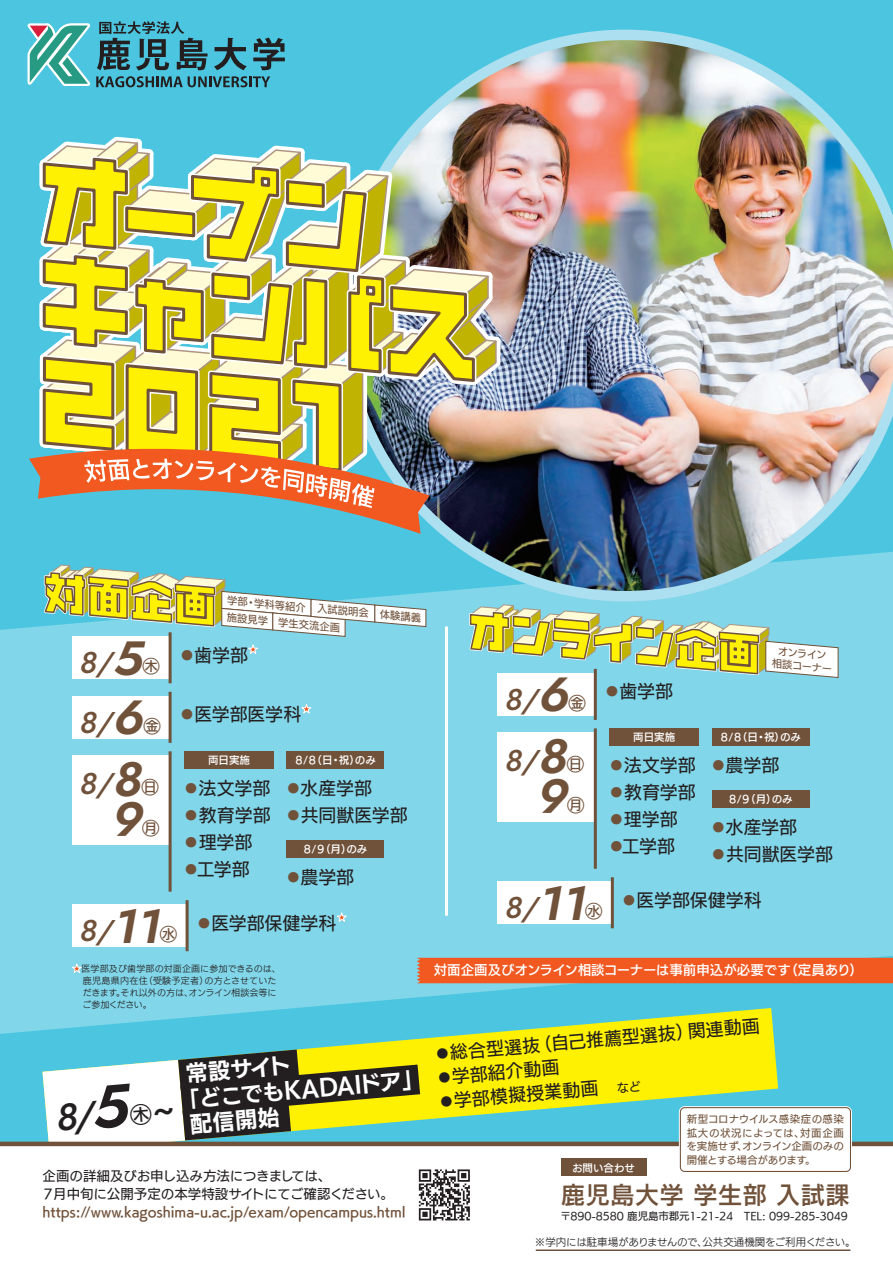
<style>
.page{position:relative;width:893px;height:1263px;background:#fff}
.page>*{position:absolute;margin:0;border:0;box-sizing:border-box;transform-origin:0 0}
.t1{font:italic 48px "Renner it Semi";color:#70513a}
.t2{font:italic 500 30px "Renner";color:#70513a}
.t3{font:24px "UD Kakugo Small Pr 6 N DB";letter-spacing:.03em;color:#70513a}
.t4{font:22.5px "UD Kakugo Small Pr 6 N B";color:#fff}
.t5{font:18px "UD Kakugo Small Pr 6 N M";letter-spacing:-.005em;color:#231f20}
.t6{font:18px "UD Kakugo Small Pr 6 N M";color:#70513a}
.t7{font:13.5px "UD Kakugo Small Pr 6 N DB";color:#70513a}
.t8{font:13.5px/18px "UD Kakugo Small Pr 6 N M";letter-spacing:-.01em;color:#231f20}
.t9{font:13.5px "UD Kakugo Small Pr 6 N DB";color:#fff}
.t10{font:10.5px/13.5px "UD Kakugo Small Pr 6 N M";color:#70513a;text-align:justify}
.t11{font:10.5px "UD Kakugo Small Pr 6 N DB";color:#fff}
.t12{font:10.5px "UD Kakugo Small Pr 6 N M";letter-spacing:-.01em;color:#231f20}
.t13{font:10.5px "UD Kakugo Small Pr 6 N R";letter-spacing:-.02em;color:#231f20}
.t14{font:9px/12px "UD Kakugo Small Pr 6 N R";letter-spacing:.01em;color:#231f20}
.t15{font:9px "UD Kakugo Small Pr 6 N M";color:#f15921}
.s1{font-family:"Renner it Semi";font-weight:400;font-size:48px}
.s2{color:#70513a}
.s3{color:#f15921}
</style>
<div class="page">
<div style="left:0;top:0;width:893px;height:1144px;background:#4cc6e0"></div>
<div style="left:0;top:601px;width:893px;height:433px;background:#81d6e9"></div>
<img style="left:412px;top:30px;width:481px;height:571px">
<svg style="left:43px;top:1008px;width:735px;height:134px"></svg>
<hr style="left:0;top:1142px;width:893px;height:4px;background:#70513a">
<hr style="left:445px;top:626px;width:3px;height:290px;background:#fff">
<svg style="left:27px;top:21px;width:258px;height:67px"></svg>
<div style="left:561px;top:1159px;width:85px;height:17px;background:#70513a"></div>
<svg style="left:419px;top:1169px;width:51px;height:51px"></svg>
<hr style="left:536px;top:1249px;width:314px;height:2px;background:#70513a">
<div style="left:417px;top:958px;width:476px;height:25px;background:#f15921"></div>
<img style="left:29px;top:125px;width:517px;height:409px">
<div style="left:680px;top:1108px;width:170px;height:63px;background:#fff;border-radius:4px"></div>
<div style="left:679px;top:1106px;width:173px;height:67px;border:3px solid #fff;border-radius:4px"></div>
<div style="left:680px;top:1107px;width:171px;height:65px;border:1px solid #70513a;border-radius:4px"></div>
<div style="left:72px;top:636px;width:98px;height:43px;background:#fff"></div>
<svg style="left:247px;top:643px;width:12px;height:11px"></svg>
<hr style="left:169px;top:632px;width:3px;height:51px;background:#70513a">
<div style="left:72px;top:696px;width:98px;height:43px;background:#fff"></div>
<svg style="left:301px;top:703px;width:11px;height:11px"></svg>
<hr style="left:169px;top:692px;width:3px;height:51px;background:#70513a">
<div style="left:72px;top:904px;width:115px;height:43px;background:#fff"></div>
<svg style="left:336px;top:911px;width:12px;height:11px"></svg>
<hr style="left:186px;top:900px;width:3px;height:51px;background:#70513a">
<div style="left:72px;top:756px;width:98px;height:89px;background:#fff"></div>
<hr style="left:169px;top:751px;width:3px;height:141px;background:#70513a">
<div style="left:184px;top:751px;width:90px;height:17px;background:#70513a"></div>
<div style="left:286px;top:751px;width:98px;height:17px;background:#70513a"></div>
<div style="left:286px;top:841px;width:98px;height:17px;background:#70513a"></div>
<svg style="left:71px;top:962px;width:12px;height:12px"></svg>
<svg style="left:41px;top:564px;width:386px;height:73px"></svg>
<div style="left:497px;top:673px;width:98px;height:43px;background:#fff"></div>
<hr style="left:594px;top:669px;width:3px;height:51px;background:#70513a">
<div style="left:497px;top:881px;width:115px;height:43px;background:#fff"></div>
<hr style="left:611px;top:877px;width:3px;height:51px;background:#70513a">
<div style="left:497px;top:733px;width:98px;height:89px;background:#fff"></div>
<hr style="left:594px;top:728px;width:3px;height:141px;background:#70513a">
<div style="left:610px;top:728px;width:89px;height:17px;background:#70513a"></div>
<div style="left:712px;top:728px;width:97px;height:17px;background:#70513a"></div>
<div style="left:712px;top:791px;width:97px;height:17px;background:#70513a"></div>
<svg style="left:467px;top:604px;width:372px;height:74px;background:#b2d3a3"></svg>
<svg style="left:617px;top:1080px;width:24px;height:13px"></svg>
<svg style="left:43px;top:1049px;width:377px;height:93px"></svg>
<h2 class="t2" style="left:79px;top:642px;width:65px">8/<span class="s1">5</span></h2>
<p class="t6" style="left:142px;top:656px;width:19px">㊍</p>
<h2 class="t2" style="left:79px;top:701px;width:66px">8/<span class="s1">6</span></h2>
<p class="t6" style="left:143px;top:716px;width:19px">㊎</p>
<h2 class="t2" style="left:79px;top:763px;width:64px">8/<span class="s1">8</span></h2>
<p class="t6" style="left:141px;top:777px;width:19px">㊐</p>
<h1 class="t1" style="left:111px;top:786px;width:32px">9</h1>
<p class="t6" style="left:142px;top:818px;width:19px">㊊</p>
<p class="t10" style="left:228px;top:592px;width:116px;line-height:17px;rotate:5deg">学部・学科等紹介<br>施設見学 学生交流企画</p>
<p class="t10" style="left:318px;top:602px;width:106px;rotate:5deg">入試説明会 体験講義</p>
<p class="t5" style="left:178px;top:645px;width:72px"><span class="s2">●</span>歯学部</p>
<p class="t15" style="left:249px;top:644px;width:10px">★</p>
<p class="t5" style="left:178px;top:705px;width:125px"><span class="s2">●</span>医学部医学科</p>
<p class="t15" style="left:302px;top:704px;width:10px">★</p>
<p class="t11" style="left:208px;top:754px;width:43px">両日実施</p>
<p class="t5" style="left:182px;top:778px;width:90px"><span class="s2">●</span>法文学部</p>
<p class="t5" style="left:182px;top:805px;width:90px"><span class="s2">●</span>教育学部</p>
<p class="t5" style="left:182px;top:832px;width:72px"><span class="s2">●</span>理学部</p>
<p class="t5" style="left:182px;top:859px;width:69px"><span class="s2">●</span>工学部</p>
<p class="t11" style="left:294px;top:754px;width:84px">８/８（日・祝）のみ</p>
<p class="t5" style="left:284px;top:778px;width:89px"><span class="s2">●</span>水産学部</p>
<p class="t5" style="left:284px;top:805px;width:125px"><span class="s2">●</span>共同獣医学部</p>
<p class="t11" style="left:302px;top:843px;width:67px">８/９（月）のみ</p>
<p class="t5" style="left:284px;top:867px;width:71px"><span class="s2">●</span>農学部</p>
<h2 class="t2" style="left:79px;top:910px;width:82px">8/<span class="s1">11</span></h2>
<p class="t6" style="left:159px;top:924px;width:19px">㊌</p>
<p class="t5" style="left:195px;top:913px;width:143px"><span class="s2">●</span>医学部保健学科</p>
<p class="t15" style="left:337px;top:912px;width:10px">★</p>
<p class="t14" style="left:82px;top:963px;width:200px;text-indent:-10px"><span class="s3">★</span>医学部及び歯学部の対面企画に参加できるのは、鹿児島県内在住（受験予定者）の方とさせていただきます。それ以外の方は、オンライン相談会等にご参加ください。</p>
<p class="t4" style="left:185px;top:1061px;width:107px;rotate:-5deg">常設サイト</p>
<p class="t4" style="left:177px;top:1088px;width:249px;rotate:-5deg">「どこでもKADAIドア」</p>
<p class="t4" style="left:130px;top:1117px;width:151px;rotate:-5deg"><sup>㊍</sup><sup>~</sup> 配信開始</p>
<p class="t8" style="left:41px;top:1167px;width:355px">企画の詳細及びお申し込み方法につきましては、<br>７月中旬に公開予定の本学特設サイトにてご確認ください。</p>
<p class="t7" style="left:43px;top:1204px;width:365px">https://www.kagoshima-u.ac.jp/exam/opencampus.html</p>
<h2 class="t2" style="left:504px;top:679px;width:66px">8/<span class="s1">6</span></h2>
<p class="t6" style="left:568px;top:693px;width:19px">㊎</p>
<h2 class="t2" style="left:504px;top:740px;width:64px">8/<span class="s1">8</span></h2>
<p class="t6" style="left:566px;top:755px;width:19px">㊐</p>
<h1 class="t1" style="left:536px;top:763px;width:32px">9</h1>
<p class="t6" style="left:567px;top:795px;width:19px">㊊</p>
<p class="t5" style="left:603px;top:682px;width:72px"><span class="s2">●</span>歯学部</p>
<p class="t11" style="left:633px;top:731px;width:43px">両日実施</p>
<p class="t5" style="left:607px;top:755px;width:90px"><span class="s2">●</span>法文学部</p>
<p class="t5" style="left:607px;top:782px;width:90px"><span class="s2">●</span>教育学部</p>
<p class="t5" style="left:607px;top:809px;width:72px"><span class="s2">●</span>理学部</p>
<p class="t5" style="left:607px;top:836px;width:69px"><span class="s2">●</span>工学部</p>
<p class="t10" style="left:774px;top:645px;width:62px;line-height:12.6px;text-align:center;rotate:5deg">オンライン相談コーナー</p>
<p class="t11" style="left:719px;top:731px;width:84px">８/８（日・祝）のみ</p>
<p class="t5" style="left:710px;top:755px;width:71px"><span class="s2">●</span>農学部</p>
<p class="t11" style="left:727px;top:793px;width:67px">８/９（月）のみ</p>
<p class="t5" style="left:710px;top:817px;width:89px"><span class="s2">●</span>水産学部</p>
<p class="t5" style="left:710px;top:844px;width:125px"><span class="s2">●</span>共同獣医学部</p>
<h2 class="t2" style="left:504px;top:887px;width:82px">8/<span class="s1">11</span></h2>
<p class="t6" style="left:585px;top:901px;width:19px">㊌</p>
<p class="t5" style="left:620px;top:890px;width:143px"><span class="s2">●</span>医学部保健学科</p>
<p class="t9" style="left:434px;top:963px;width:431px">対面企画及びオンライン相談コーナーは事前申込が必要です（定員あり）</p>
<p class="t5" style="left:433px;top:1044px;width:329px;rotate:-5deg">●総合型選抜（自己推薦型選抜）関連動画</p>
<p class="t5" style="left:435px;top:1068px;width:126px;rotate:-5deg">●学部紹介動画</p>
<p class="t5" style="left:437px;top:1092px;width:181px;rotate:-5deg">●学部模擬授業動画　</p>
<p class="t10" style="left:686px;top:1113px;width:159px">新型コロナウイルス感染症の感染拡大の状況によっては、対面企画を実施せず、オンライン企画のみの開催とする場合があります。</p>
<p class="t11" style="left:572px;top:1162px;width:64px">お問い合わせ</p>
<h3 class="t3" style="left:561px;top:1181px;width:290px">鹿児島大学 学生部 入試課</h3>
<p class="t12" style="left:561px;top:1210px;width:289px">〒890-8580 鹿児島市郡元1-21-24　TEL: 099-285-3049</p>
<p class="t13" style="left:535px;top:1236px;width:322px">※学内には駐車場がありませんので、公共交通機関をご利用ください。</p>
</div>
